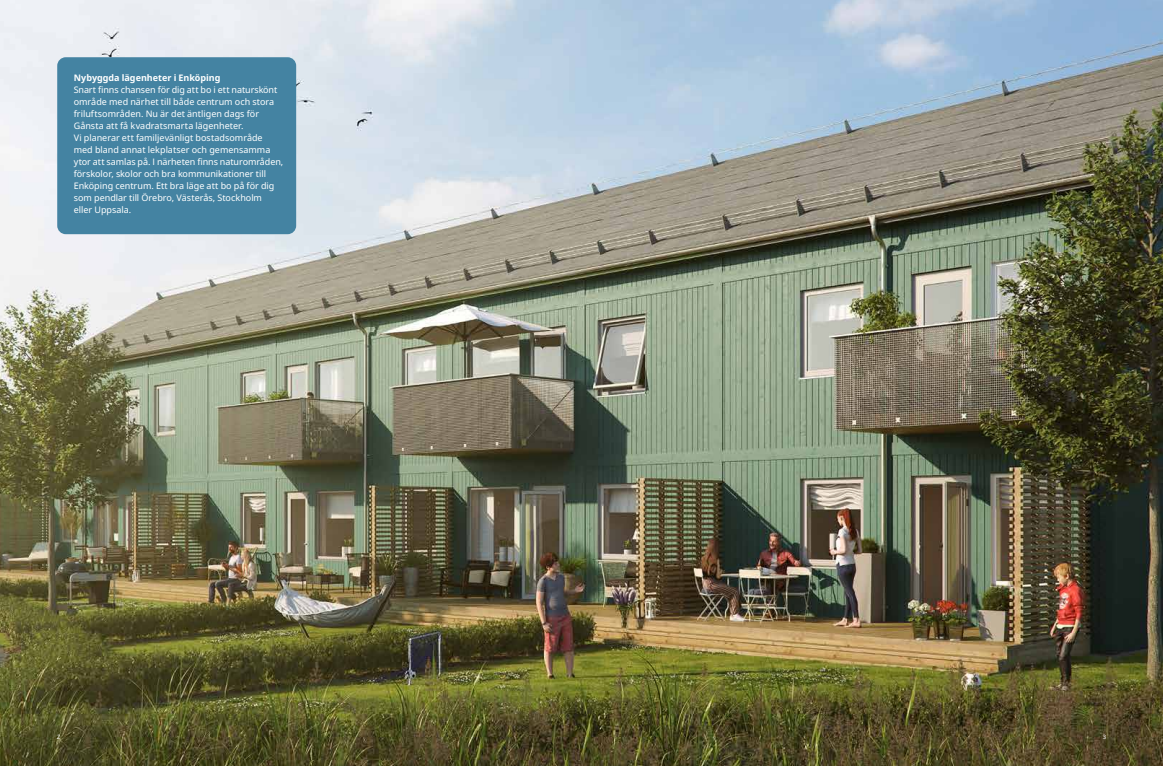
<style>
.page{position:relative;width:1163px;height:766px;background:#fff}
.page>*{position:absolute;margin:0;border:0;box-sizing:border-box;transform-origin:0 0}
.t1{font:9px/12px "Noto IKEA Latin";color:#fff}
.t2{font:700 9px "Noto IKEA Latin";color:#fff}
.t3{font:6px "Noto IKEA Latin";color:#fff}
</style>
<div class="page">
<img style="left:0;top:0;width:1162px;height:765px">
<div style="left:57px;top:57px;width:239px;height:177px;background:#4483a2;border-radius:9px"></div>
<p class="t2" style="left:74px;top:71px;width:148px">Nybyggda lägenheter i Enköping</p>
<p class="t1" style="left:74px;top:83px;width:211px">Snart finns chansen för dig att bo i ett naturskönt område med närhet till både centrum och stora friluftsområden. Nu är det äntligen dags för Gånsta att få kvadratsmarta lägenheter.<br>Vi planerar ett familjevänligt bostadsområde med bland annat lekplatser och gemensamma ytor att samlas på. I närheten finns naturområden, förskolor, skolor och bra kommunikationer till Enköping centrum. Ett bra läge att bo på för dig som pendlar till Örebro, Västerås, Stockholm<br>eller Uppsala.</p>
<p class="t3" style="left:57px;top:732px;width:5px">2</p>
<p class="t3" style="left:1102px;top:732px;width:5px">3</p>
</div>
